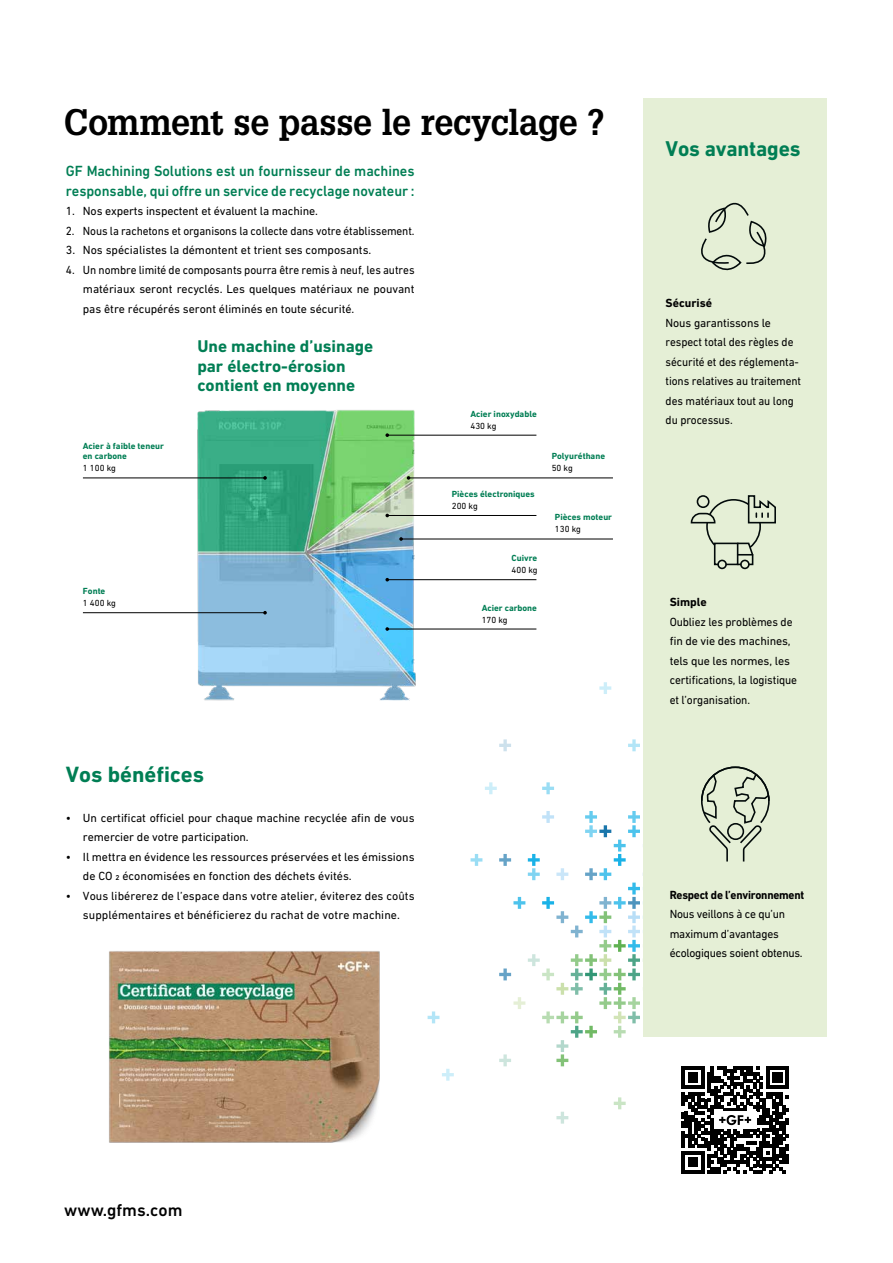
<style>
.page{position:relative;width:893px;height:1263px;background:#fff}
.page>*{position:absolute;margin:0;border:0;box-sizing:border-box;transform-origin:0 0}
.t1{font:700 36px "Glypha LT Pro";letter-spacing:-.01em;color:#000;scale:.95 1}
.t2{font:700 22.5px "DIN Next W1 G";color:#007e54}
.t3{font:700 21.75px "DIN Next W1 G";letter-spacing:-.005em;color:#007e54}
.t4{font:500 17.55px "DIN Next W1 G";color:#000}
.t5{font:700 17.25px/19.5px "DIN Next W1 G";color:#007e54}
.t6{font:500 15px/19.5px "DIN Next W1 G";letter-spacing:-.005em;color:#007e54;scale:.96 1}
.t7{font:12px/19.5px "DIN Next W1 G";letter-spacing:-.01em;color:#000}
.t8{font:12px/19.5px "DIN Next W1 G";letter-spacing:-.01em;color:#000;text-align:justify;scale:.95 1}
.t9{font:12px/19.5px "DIN Next W1 G";letter-spacing:-.01em;color:#000;scale:.96 1}
.t10{font:700 12px "DIN Next W1 G";letter-spacing:-.02em;color:#000;scale:.95 1}
.t11{font:700 12px "DIN Next W1 G";color:#000}
.t12{font:700 12px "DIN Next W1 G";letter-spacing:-.02em;color:#000}
.t13{font:700 9px/10.5px "DIN Next W1 G";color:#007e54}
.t14{font:9px "DIN Next W1 G";color:#000}
</style>
<div class="page">
<div style="left:643px;top:98px;width:184px;height:939px;background:#e5efd6"></div>
<svg style="left:681px;top:1066px;width:108px;height:108px"></svg>
<svg style="left:701px;top:202px;width:66px;height:69px"></svg>
<svg style="left:690px;top:495px;width:86px;height:71px"></svg>
<div style="left:717px;top:560px;width:10px;height:9px;border:2px solid #020a0a;border-radius:50%"></div>
<div style="left:740px;top:560px;width:10px;height:9px;border:2px solid #020a0a;border-radius:50%"></div>
<svg style="left:701px;top:766px;width:69px;height:96px"></svg>
<svg style="left:614px;top:1097px;width:12px;height:12px"></svg>
<svg style="left:556px;top:1112px;width:12px;height:11px"></svg>
<svg style="left:542px;top:782px;width:12px;height:12px"></svg>
<svg style="left:485px;top:782px;width:12px;height:12px"></svg>
<svg style="left:471px;top:854px;width:11px;height:12px"></svg>
<svg style="left:442px;top:1069px;width:12px;height:12px"></svg>
<svg style="left:428px;top:1011px;width:11px;height:12px"></svg>
<svg style="left:628px;top:739px;width:12px;height:12px"></svg>
<svg style="left:599px;top:682px;width:12px;height:12px"></svg>
<svg style="left:499px;top:739px;width:12px;height:12px"></svg>
<svg style="left:499px;top:811px;width:141px;height:255px"></svg>
<img style="left:170px;top:410px;width:266px;height:291px">
<hr style="left:387px;top:579px;width:149px;height:1px;background:#000">
<hr style="left:387px;top:435px;width:149px;height:1px;background:#000">
<svg style="left:385px;top:433px;width:4px;height:4px"></svg>
<hr style="left:387px;top:515px;width:149px;height:1px;background:#000">
<hr style="left:409px;top:477px;width:204px;height:1px;background:#000">
<hr style="left:83px;top:477px;width:182px;height:1px;background:#000">
<svg style="left:263px;top:476px;width:4px;height:4px"></svg>
<hr style="left:83px;top:612px;width:182px;height:1px;background:#000">
<hr style="left:401px;top:538px;width:212px;height:1px;background:#000">
<svg style="left:399px;top:537px;width:4px;height:4px"></svg>
<hr style="left:387px;top:628px;width:149px;height:1px;background:#000">
<svg style="left:385px;top:627px;width:4px;height:4px"></svg>
<img style="left:109px;top:951px;width:271px;height:192px">
<h1 class="t1" style="left:64px;top:100px;width:571px">Comment se passe le recyclage ?</h1>
<p class="t6" style="left:66px;top:161px;width:365px">GF Machining Solutions est un fournisseur de machines responsable, qui offre un service de recyclage novateur :</p>
<p class="t7" style="left:66px;top:201px;width:254px">1. Nos experts inspectent et évaluent la machine.</p>
<p class="t8" style="left:66px;top:221px;width:369px">2. Nous la rachetons et organisons la collecte dans votre établissement.</p>
<p class="t7" style="left:66px;top:240px;width:307px">3. Nos spécialistes la démontent et trient ses composants.</p>
<p class="t8" style="left:83px;top:260px;width:351px;text-indent:-17px">4. Un nombre limité de composants pourra être remis à neuf, les autres matériaux seront recyclés. Les quelques matériaux ne pouvant pas être récupérés seront éliminés en toute sécurité.</p>
<p class="t13" style="left:83px;top:441px;width:82px">Acier à faible teneur en carbone</p>
<p class="t14" style="left:83px;top:463px;width:35px">1 100 kg</p>
<h3 class="t5" style="left:197px;top:336px;width:177px">Une machine d’usinage par électro-érosion contient en moyenne</h3>
<p class="t13" style="left:83px;top:586px;width:24px">Fonte</p>
<p class="t14" style="left:83px;top:598px;width:35px">1 400 kg</p>
<p class="t13" style="left:470px;top:408px;width:68px">Acier inoxydable</p>
<p class="t14" style="left:470px;top:420px;width:28px">430 kg</p>
<p class="t13" style="left:452px;top:489px;width:85px">Pièces électroniques</p>
<p class="t14" style="left:452px;top:501px;width:28px">200 kg</p>
<p class="t13" style="left:512px;top:553px;width:27px">Cuivre</p>
<p class="t14" style="left:512px;top:565px;width:28px">400 kg</p>
<p class="t13" style="left:482px;top:602px;width:57px">Acier carbone</p>
<p class="t14" style="left:482px;top:614px;width:28px">170 kg</p>
<p class="t13" style="left:552px;top:451px;width:55px">Polyuréthane</p>
<p class="t14" style="left:552px;top:463px;width:23px">50 kg</p>
<p class="t13" style="left:555px;top:512px;width:59px">Pièces moteur</p>
<p class="t14" style="left:555px;top:524px;width:28px">130 kg</p>
<h2 class="t2" style="left:66px;top:762px;width:140px">Vos bénéfices</h2>
<p class="t7" style="left:83px;top:808px;width:333px;text-indent:-17px">• Un certificat officiel pour chaque machine recyclée afin de vous remercier de votre participation.</p>
<p class="t7" style="left:83px;top:847px;width:333px;text-indent:-17px">• Il mettra en évidence les ressources préservées et les émissions de CO 2 économisées en fonction des déchets évités.</p>
<p class="t7" style="left:66px;top:886px;width:350px;text-align:center">• Vous libérerez de l’espace dans votre atelier, éviterez des coûts supplémentaires et bénéficierez du rachat de votre machine.</p>
<h3 class="t3" style="left:666px;top:136px;width:136px">Vos avantages</h3>
<p class="t11" style="left:666px;top:296px;width:48px">Sécurisé</p>
<p class="t7" style="left:666px;top:313px;width:137px">Nous garantissons le respect total des règles de sécurité et des réglementa&shy;tions relatives au traitement des matériaux tout au long du processus.</p>
<p class="t12" style="left:670px;top:595px;width:39px">Simple</p>
<p class="t9" style="left:670px;top:612px;width:134px">Oubliez les problèmes de fin de vie des machines, tels que les normes, les certifications, la logistique et l’organisation.</p>
<p class="t10" style="left:670px;top:888px;width:143px">Respect de l’environnement</p>
<p class="t7" style="left:670px;top:904px;width:134px">Nous veillons à ce qu’un maximum d’avantages écologiques soient obtenus.</p>
<h3 class="t4" style="left:64px;top:1200px;width:120px">www.gfms.com</h3>
</div>
